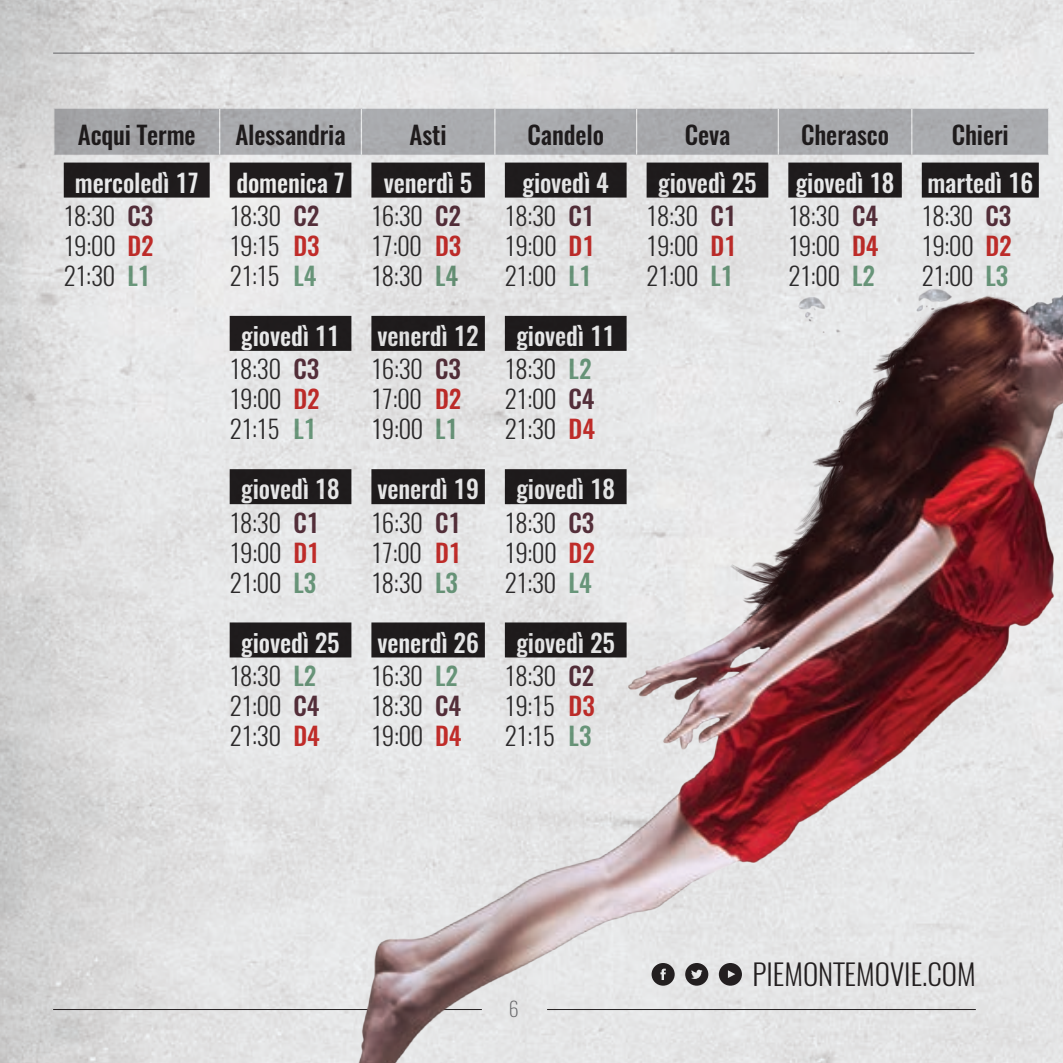
<style>
.page{position:relative;width:1063px;height:1063px;background:#fff}
.page>*{position:absolute;margin:0;border:0;box-sizing:border-box;transform-origin:0 0}
.t1{font:300 29px "Oswald";color:#231f20}
.t2{font:500 25px/33.5px "Oswald";letter-spacing:-.005em;color:#fff}
.t3{font:300 25px/30px "Oswald";letter-spacing:-.005em;color:#312f30}
.t4{font:500 25px "Oswald";letter-spacing:-.005em;color:#231f20}
.t5{font:200 20px "Oswald";color:#636366}
.s1{font-weight:300;color:#312f30}
.s2{color:#5c333f}
.s3{font-weight:500;color:#d3312e}
.s4{font-weight:500;color:#73a485}
.s5{color:#73a485}
.s6{font-weight:500;color:#5c333f}
</style>
<div class="page">
<hr style="left:53px;top:1009px;width:429px;height:1px;background:#231f20">
<img style="left:326px;top:156px;width:737px;height:907px">
<svg style="left:54px;top:109px;width:1009px;height:46px;background:#a9aaad"></svg>
<hr style="left:219px;top:109px;width:1px;height:46px;background:#fff">
<hr style="left:361px;top:109px;width:1px;height:46px;background:#fff">
<hr style="left:494px;top:109px;width:2px;height:46px;background:#fff">
<hr style="left:636px;top:109px;width:1px;height:46px;background:#fff">
<hr style="left:778px;top:109px;width:1px;height:46px;background:#fff">
<hr style="left:911px;top:109px;width:1px;height:46px;background:#fff">
<svg style="left:1049px;top:107px;width:14px;height:2px"></svg>
<hr style="left:1048px;top:109px;width:1px;height:46px;background:#fff">
<svg style="left:1049px;top:155px;width:14px;height:1px"></svg>
<div style="left:64px;top:163px;width:146px;height:35px;background:#231f20"></div>
<div style="left:230px;top:163px;width:121px;height:35px;background:#231f20"></div>
<div style="left:371px;top:163px;width:114px;height:35px;background:#231f20"></div>
<div style="left:505px;top:163px;width:122px;height:35px;background:#231f20"></div>
<div style="left:647px;top:163px;width:121px;height:35px;background:#231f20"></div>
<div style="left:788px;top:163px;width:114px;height:35px;background:#231f20"></div>
<div style="left:922px;top:163px;width:117px;height:35px;background:#231f20"></div>
<hr style="left:1062px;top:163px;width:1px;height:35px;background:#231f20">
<div style="left:230px;top:316px;width:121px;height:35px;background:#231f20"></div>
<div style="left:371px;top:316px;width:114px;height:35px;background:#231f20"></div>
<div style="left:505px;top:316px;width:122px;height:35px;background:#231f20"></div>
<hr style="left:1062px;top:316px;width:1px;height:35px;background:#231f20">
<div style="left:230px;top:469px;width:121px;height:35px;background:#231f20"></div>
<div style="left:371px;top:469px;width:114px;height:35px;background:#231f20"></div>
<div style="left:505px;top:469px;width:122px;height:35px;background:#231f20"></div>
<hr style="left:1062px;top:469px;width:1px;height:35px;background:#231f20">
<div style="left:230px;top:622px;width:121px;height:35px;background:#231f20"></div>
<div style="left:371px;top:622px;width:114px;height:35px;background:#231f20"></div>
<div style="left:505px;top:622px;width:122px;height:35px;background:#231f20"></div>
<hr style="left:1062px;top:622px;width:1px;height:35px;background:#231f20">
<hr style="left:53px;top:53px;width:921px;height:1px;background:#636366">
<svg style="left:652px;top:963px;width:23px;height:23px"></svg>
<svg style="left:685px;top:963px;width:23px;height:23px"></svg>
<svg style="left:719px;top:963px;width:23px;height:23px"></svg>
<p class="t4" style="left:78px;top:118px;width:119px">Acqui Terme</p>
<p class="t4" style="left:235px;top:118px;width:112px">Alessandria</p>
<p class="t4" style="left:410px;top:118px;width:39px">Asti</p>
<p class="t4" style="left:528px;top:118px;width:78px">Candelo</p>
<p class="t4" style="left:685px;top:118px;width:47px">Ceva</p>
<p class="t4" style="left:801px;top:118px;width:89px">Cherasco</p>
<p class="t4" style="left:952px;top:118px;width:59px">Chieri</p>
<p class="t2" style="left:64px;top:166px;width:136px;text-indent:11px">mercoledì 17<br><span class="s1">18:30</span> <span class="s2">C3</span></p>
<p class="t3" style="left:64px;top:231px;width:91px">19:00 <span class="s3">D2<br></span>21:30 <span class="s4">L1</span></p>
<p class="t2" style="left:371px;top:166px;width:103px;text-align:center">venerdì 5<br><span class="s1">16:30</span> <span class="s2">C2</span></p>
<p class="t3" style="left:371px;top:231px;width:91px">17:00 <span class="s3">D3<br></span>18:30 <span class="s4">L4</span></p>
<p class="t2" style="left:505px;top:166px;width:106px;text-indent:18px">giovedì 4<br><span class="s1">18:30</span> <span class="s2">C1</span></p>
<p class="t3" style="left:505px;top:231px;width:91px">19:00 <span class="s3">D1<br></span>21:00 <span class="s4">L1</span></p>
<p class="t2" style="left:647px;top:166px;width:112px;text-indent:12px">giovedì 25<br><span class="s1">18:30</span> <span class="s2">C1</span></p>
<p class="t3" style="left:647px;top:231px;width:91px">19:00 <span class="s3">D1<br></span>21:00 <span class="s4">L1</span></p>
<p class="t2" style="left:788px;top:166px;width:107px">giovedì 18<br><span class="s1">18:30</span> <span class="s2">C4</span></p>
<p class="t3" style="left:788px;top:231px;width:92px">19:00 <span class="s3">D4<br></span>21:00 <span class="s4">L2</span></p>
<p class="t2" style="left:922px;top:166px;width:113px">martedì 16<br><span class="s1">18:30</span> <span class="s2">C3</span></p>
<p class="t3" style="left:922px;top:231px;width:91px">19:00 <span class="s3">D2<br></span>21:00 <span class="s4">L3</span></p>
<p class="t2" style="left:230px;top:166px;width:117px">domenica 7<br><span class="s1">18:30</span> <span class="s2">C2</span></p>
<p class="t3" style="left:230px;top:231px;width:91px">19:15 <span class="s3">D3<br></span>21:15 <span class="s4">L4</span></p>
<p class="t2" style="left:230px;top:319px;width:112px;text-indent:12px">giovedì 11<br><span class="s1">18:30</span> <span class="s2">C3</span></p>
<p class="t3" style="left:230px;top:384px;width:91px">19:00 <span class="s3">D2<br></span>21:15 <span class="s4">L1</span></p>
<p class="t2" style="left:230px;top:473px;width:112px;text-indent:12px">giovedì 18<br><span class="s1">18:30</span> <span class="s2">C1</span></p>
<p class="t3" style="left:230px;top:538px;width:91px">19:00 <span class="s3">D1<br></span>21:00 <span class="s4">L3</span></p>
<p class="t2" style="left:230px;top:626px;width:112px;text-indent:12px">giovedì 25<br><span class="s1">18:30</span> <span class="s5">L2</span></p>
<p class="t3" style="left:230px;top:691px;width:92px">21:00 <span class="s6">C4<br></span>21:30 <span class="s3">D4</span></p>
<p class="t2" style="left:371px;top:319px;width:109px">venerdì 12<br><span class="s1">16:30</span> <span class="s2">C3</span></p>
<p class="t3" style="left:371px;top:384px;width:91px">17:00 <span class="s3">D2<br></span>19:00 <span class="s4">L1</span></p>
<p class="t2" style="left:371px;top:473px;width:109px">venerdì 19<br><span class="s1">16:30</span> <span class="s2">C1</span></p>
<p class="t3" style="left:371px;top:538px;width:91px">17:00 <span class="s3">D1<br></span>18:30 <span class="s4">L3</span></p>
<p class="t2" style="left:371px;top:626px;width:109px">venerdì 26<br><span class="s1">16:30</span> <span class="s5">L2</span></p>
<p class="t3" style="left:371px;top:691px;width:92px">18:30 <span class="s6">C4<br></span>19:00 <span class="s3">D4</span></p>
<p class="t2" style="left:505px;top:319px;width:112px;text-indent:12px">giovedì 11<br><span class="s1">18:30</span> <span class="s5">L2</span></p>
<p class="t3" style="left:505px;top:384px;width:92px">21:00 <span class="s6">C4<br></span>21:30 <span class="s3">D4</span></p>
<p class="t2" style="left:505px;top:473px;width:112px;text-indent:12px">giovedì 18<br><span class="s1">18:30</span> <span class="s2">C3</span></p>
<p class="t3" style="left:505px;top:538px;width:91px">19:00 <span class="s3">D2<br></span>21:30 <span class="s4">L4</span></p>
<p class="t2" style="left:505px;top:626px;width:112px;text-indent:12px">giovedì 25<br><span class="s1">18:30</span> <span class="s2">C2</span></p>
<p class="t3" style="left:505px;top:691px;width:91px">19:15 <span class="s3">D3<br></span>21:15 <span class="s4">L3</span></p>
<p class="t5" style="left:509px;top:996px;width:11px">6</p>
<p class="t1" style="left:752px;top:955px;width:225px">PIEMONTEMOVIE.COM</p>
</div>
